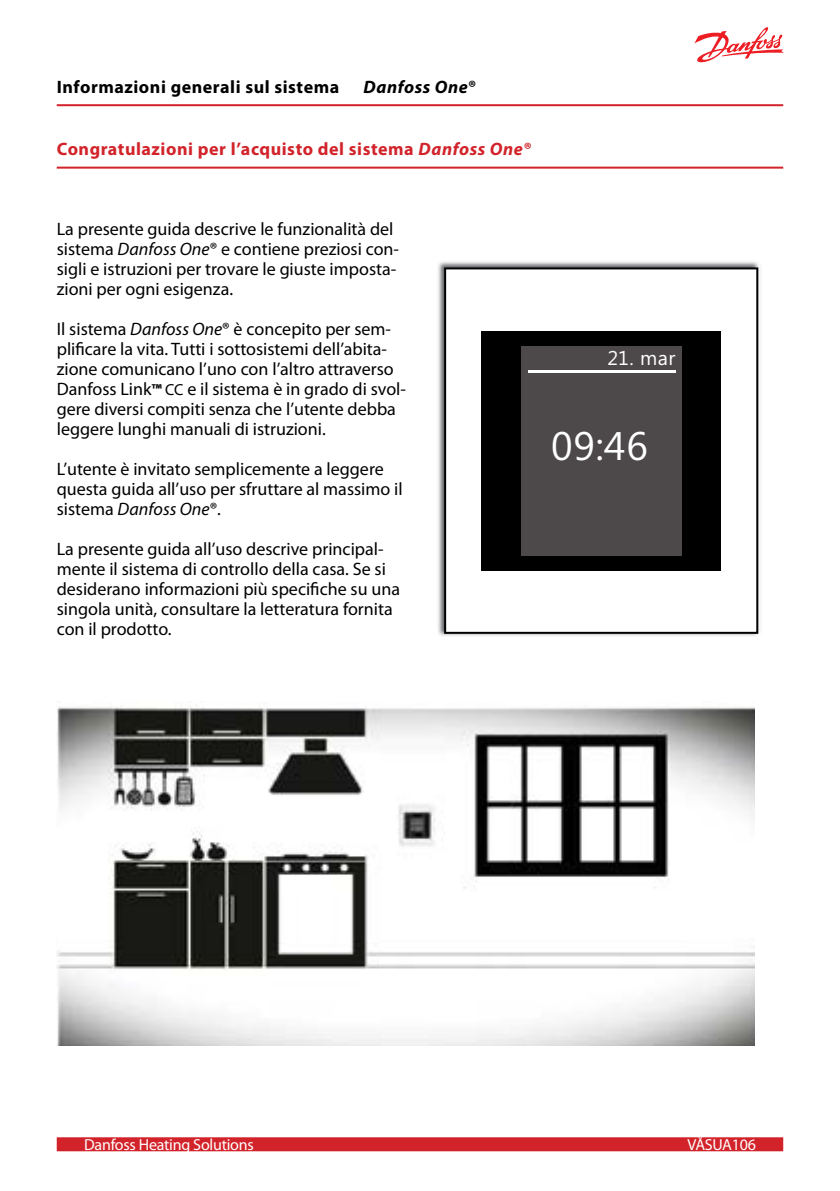
<style>
.page{position:relative;width:840px;height:1191px;background:#fff}
.page>*{position:absolute;margin:0;border:0;box-sizing:border-box;transform-origin:0 0}
.t1{font:39.8px "Leelawadee";color:#fff}
.t2{font:20px "Leelawadee";color:#fff}
.t3{font:18px/20px "Myriad Pro";color:#000}
.t4{font:700 18px "Myriad Pro";letter-spacing:.03em;color:#d2232a}
.t5{font:700 18px "Myriad Pro";letter-spacing:.03em;color:#000}
.t6{font:italic 700 18px "Myriad Pro";letter-spacing:.03em;color:#000}
.t7{font:16px "Myriad Pro";letter-spacing:-.015em;color:#fff}
.s1{font-style:normal}
.s2{font-style:italic}
.s3{font-weight:700;font-size:16px}
.s4{font-size:16px}
</style>
<div class="page">
<hr style="left:57px;top:104px;width:725px;height:2px;background:#d2232a">
<svg style="left:694px;top:27px;width:88px;height:36px"></svg>
<div style="left:57px;top:1137px;width:725px;height:14px;background:#d2232a"></div>
<hr style="left:57px;top:167px;width:725px;height:2px;background:#d2232a">
<img style="left:438px;top:261px;width:321px;height:375px">
<svg style="left:444px;top:267px;width:313px;height:367px"></svg>
<div style="left:481px;top:331px;width:239px;height:239px;background:#000"></div>
<div style="left:520px;top:346px;width:161px;height:209px;background:#4d494a"></div>
<hr style="left:527px;top:370px;width:148px;height:2px;background:#fff">
<img style="left:57px;top:706px;width:696px;height:339px">
<p class="t5" style="left:57px;top:75px;width:284px">Informazioni generali sul sistema</p>
<p class="t6" style="left:363px;top:75px;width:114px">Danfoss One<span class="s1">®</span></p>
<p class="t4" style="left:57px;top:137px;width:475px">Congratulazioni per l’acquisto del sistema <span class="s2">Danfoss One®</span></p>
<p class="t3" style="left:57px;top:219px;width:344px">La presente guida descrive le funzionalità del sistema <span class="s2">Danfoss One</span>® e contiene preziosi con&shy;sigli e istruzioni per trovare le giuste imposta&shy;zioni per ogni esigenza.</p>
<p class="t3" style="left:57px;top:319px;width:350px">Il sistema <span class="s2">Danfoss One</span>® è concepito per sem&shy;plificare la vita. Tutti i sottosistemi dell’abita&shy;zione comunicano l’uno con l’altro attraverso Danfoss Link<span class="s3">™</span> <span class="s4">CC</span> e il sistema è in grado di svol&shy;gere diversi compiti senza che l’utente debba leggere lunghi manuali di istruzioni.</p>
<p class="t3" style="left:57px;top:459px;width:347px">L’utente è invitato semplicemente a leggere questa guida all’uso per sfruttare al massimo il sistema <span class="s2">Danfoss One</span>®.</p>
<p class="t3" style="left:57px;top:539px;width:345px">La presente guida all’uso descrive principal&shy;mente il sistema di controllo della casa. Se si desiderano informazioni più specifiche su una singola unità, consultare la letteratura fornita con il prodotto.</p>
<p class="t2" style="left:607px;top:346px;width:69px">21. mar</p>
<h1 class="t1" style="left:551px;top:423px;width:98px">09:46</h1>
<p class="t7" style="left:84px;top:1135px;width:171px">Danfoss Heating Solutions</p>
<p class="t7" style="left:687px;top:1135px;width:70px">VÅSUA106</p>
</div>
